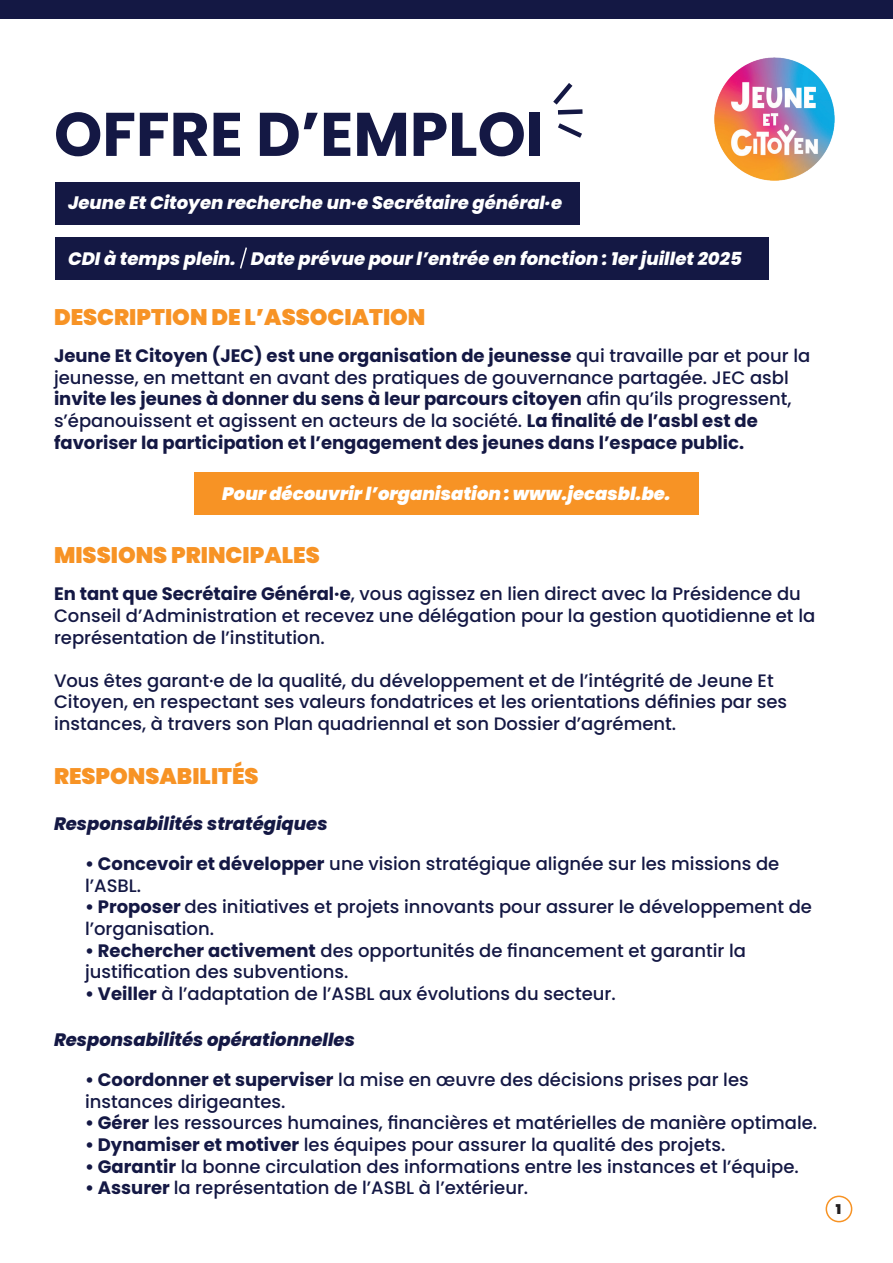
<style>
.page{position:relative;width:893px;height:1263px;background:#fff}
.page>*{position:absolute;margin:0;border:0;box-sizing:border-box;transform-origin:0 0}
.t1{font:700 61.5px "Poppins";color:#141844}
.t2{font:900 22.5px "Poppins";color:#f79325}
.t3{font:500 18px/21.6px "Poppins";color:#141844}
.t4{font:700 18px/21.6px "Poppins";color:#141844}
.t5{font:italic 800 18px "Poppins";color:#fff}
.t6{font:italic 800 18px "Poppins";color:#141844}
.t7{font:italic 900 18px "Poppins";color:#fff}
.t8{font:900 13.5px "Poppins";color:#231f20}
.s1{font-weight:500}
.s2{font-weight:700}
</style>
<div class="page">
<div style="left:55px;top:183px;width:524px;height:42px;background:#141844"></div>
<div style="left:0;top:0;width:893px;height:18px;background:#141844"></div>
<div style="left:55px;top:237px;width:713px;height:42px;background:#141844"></div>
<img style="left:714px;top:57px;width:121px;height:124px">
<svg style="left:553px;top:83px;width:30px;height:55px"></svg>
<div style="left:194px;top:473px;width:505px;height:42px;background:#f79325"></div>
<div style="left:826px;top:1195px;width:26px;height:27px;border:2px solid #f79325;border-radius:50%"></div>
<svg style="left:240px;top:247px;width:7px;height:22px"></svg>
<h1 class="t1" style="left:54px;top:99px;width:491px">OFFRE D’EMPLOI</h1>
<p class="t5" style="left:68px;top:193px;width:496px">Jeune Et Citoyen recherche un·e Secrétaire général·e</p>
<p class="t5" style="left:68px;top:248px;width:675px">CDI à temps plein. Date prévue pour l’entrée en fonction : 1er juillet 2025</p>
<p class="t2" style="left:54px;top:304px;width:373px">DESCRIPTION DE L’ASSOCIATION</p>
<p class="t4" style="left:54px;top:345px;width:758px">Jeune Et Citoyen (JEC) est une organisation de jeunesse <span class="s1">qui travaille par et pour la jeunesse, en mettant en avant des pratiques de gouvernance partagée. JEC asbl </span>invite les jeunes à donner du sens à leur parcours citoyen <span class="s1">afin qu’ils progressent, s’épanouissent et agissent en acteurs de la société.</span> La finalité de l’asbl est de favoriser la participation et l’engagement des jeunes dans l’espace public.</p>
<p class="t7" style="left:222px;top:483px;width:450px">Pour découvrir l’organisation : www.jecasbl.be.</p>
<p class="t2" style="left:54px;top:542px;width:267px">MISSIONS PRINCIPALES</p>
<p class="t3" style="left:54px;top:583px;width:763px"><span class="s2">En tant que Secrétaire Général·e</span>, vous agissez en lien direct avec la Présidence du<br>Conseil d’Administration et recevez une délégation pour la gestion quotidienne et la représentation de l’institution.</p>
<p class="t3" style="left:54px;top:670px;width:735px">Vous êtes garant·e de la qualité, du développement et de l’intégrité de Jeune Et<br>Citoyen, en respectant ses valeurs fondatrices et les orientations définies par ses instances, à travers son Plan quadriennal et son Dossier d’agrément.</p>
<p class="t2" style="left:54px;top:763px;width:206px">RESPONSABILITÉS</p>
<p class="t6" style="left:54px;top:813px;width:275px">Responsabilités stratégiques</p>
<p class="t3" style="left:85px;top:853px;width:696px"><span class="s2">• Concevoir et développer</span> une vision stratégique alignée sur les missions de l’ASBL.</p>
<p class="t3" style="left:85px;top:896px;width:728px"><span class="s2">• Proposer</span> des initiatives et projets innovants pour assurer le développement de l’organisation.</p>
<p class="t3" style="left:85px;top:940px;width:662px"><span class="s2">• Rechercher activement</span> des opportunités de financement et garantir la justification des subventions.</p>
<p class="t3" style="left:85px;top:983px;width:532px"><span class="s2">• Veiller</span> à l’adaptation de l’ASBL aux évolutions du secteur.</p>
<p class="t6" style="left:54px;top:1029px;width:302px">Responsabilités opérationnelles</p>
<p class="t3" style="left:85px;top:1069px;width:665px"><span class="s2">• Coordonner et superviser</span> la mise en œuvre des décisions prises par les instances dirigeantes.</p>
<p class="t3" style="left:85px;top:1112px;width:734px"><span class="s2">• Gérer</span> les ressources humaines, financières et matérielles de manière optimale.</p>
<p class="t3" style="left:85px;top:1134px;width:642px"><span class="s2">• Dynamiser et motiver</span> les équipes pour assurer la qualité des projets.</p>
<p class="t3" style="left:85px;top:1155px;width:715px"><span class="s2">• Garantir</span> la bonne circulation des informations entre les instances et l’équipe.</p>
<p class="t3" style="left:85px;top:1177px;width:445px"><span class="s2">• Assurer</span> la représentation de l’ASBL à l’extérieur.</p>
<p class="t8" style="left:836px;top:1201px;width:7px">1</p>
</div>
